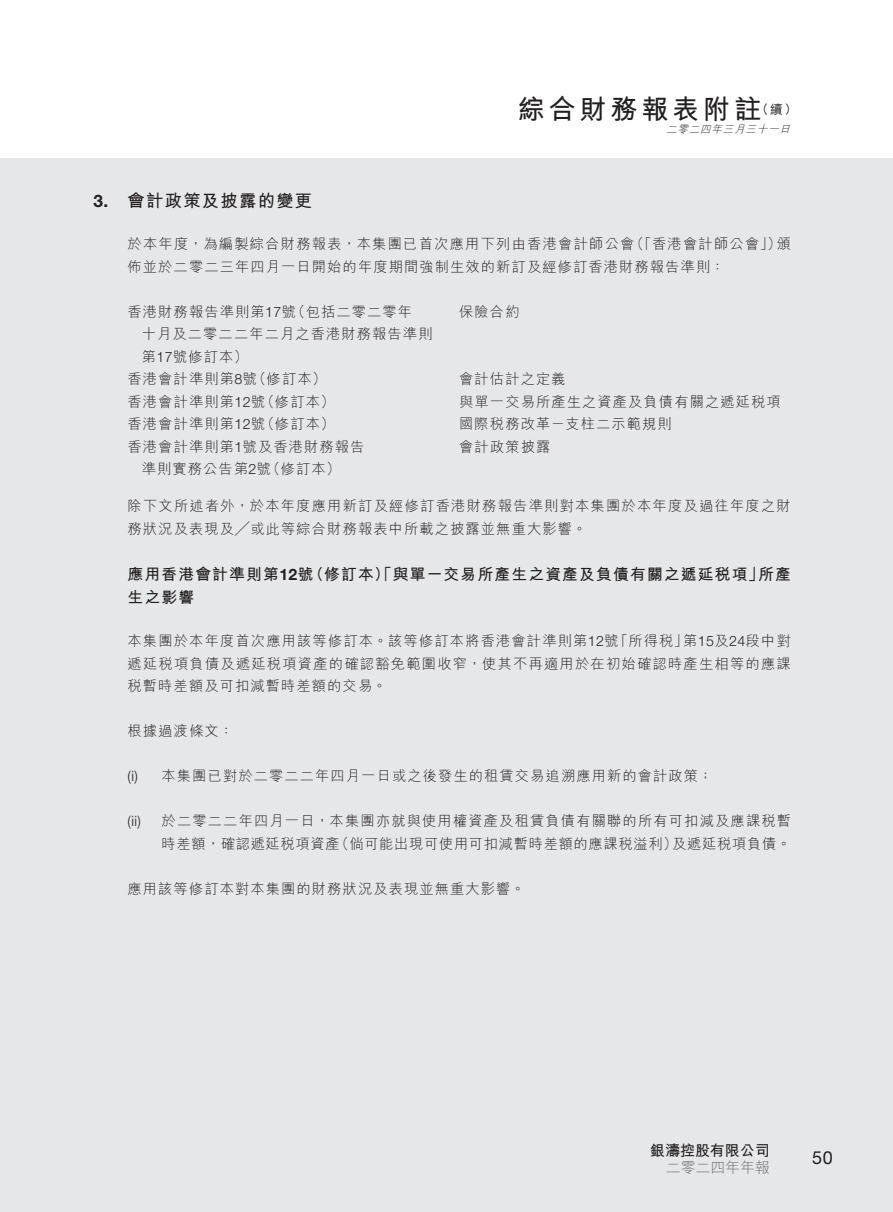
<style>
.page{position:relative;width:893px;height:1212px;background:#fff}
.page>*{position:absolute;margin:0;border:0;box-sizing:border-box;transform-origin:0 0}
.t1{font:700 27px "M Hei HK";letter-spacing:.145em;color:#231f20}
.t2{font:18px "Helvetica Neue LT Std";color:#231f20}
.t3{font:700 17.25px "M Hei HK";letter-spacing:.08em;color:#231f20}
.t4{font:700 17.25px "Helvetica Neue LT Std";color:#231f20}
.t5{font:700 15.75px/22.5px "M Hei HK";letter-spacing:.075em;color:#231f20}
.t6{font:700 15px "M Hei HK";color:#231f20}
.t7{font:300 15px "M Hei HK";letter-spacing:-.01em;color:#6c6d70}
.t8{font:300 14.25px/22.5px "M Hei HK";letter-spacing:.08em;color:#231f20}
.t9{font:300 14.25px "M Hei HK";letter-spacing:.05em;color:#231f20}
.t10{font:300 14.25px "Helvetica Neue LT Std";color:#231f20}
.t11{font:500 12.75px "M Hei HK";color:#231f20}
.t12{font:italic 300 10.5px "M Hei HK";color:#231f20}
.s1{font-family:"Helvetica Neue LT Std"}
</style>
<div class="page">
<div style="left:0;top:158px;width:893px;height:1054px;background:#e6e7e9"></div>
<h1 class="t1" style="left:518px;top:90px;width:245px">綜合財務報表附註</h1>
<p class="t11" style="left:756px;top:100px;width:43px">（續(</p>
<p class="t12" style="left:666px;top:121px;width:129px">二零二四年三月三十一日</p>
<p class="t4" style="left:94px;top:190px;width:16px">3.</p>
<p class="t3" style="left:128px;top:188px;width:186px">會計政策及披露的變更</p>
<p class="t8" style="left:128px;top:232px;width:599px">於本年度，為編製綜合財務報表，本集團已首次應用下列由香港會計師公會<br>佈並於二零二三年四月一日開始的年度期間強制生效的新訂及經修訂香港財務報告準則：</p>
<p class="t8" style="left:291px;top:300px;width:123px">（包括二零二零年</p>
<p class="t8" style="left:630px;top:232px;width:153px">（「香港會計師公會」）</p>
<p class="t8" style="left:777px;top:232px;width:16px">頒</p>
<p class="t8" style="left:142px;top:300px;width:292px;text-indent:-14px">香港財務報告準則第<span class="s1">17</span>號<br>十月及二零二二年二月之香港財務報告準則第<span class="s1">17</span>號修訂本(</p>
<p class="t8" style="left:459px;top:300px;width:62px">保險合約</p>
<p class="t8" style="left:459px;top:367px;width:108px">會計估計之定義</p>
<p class="t8" style="left:252px;top:367px;width:76px">（修訂本）</p>
<p class="t8" style="left:128px;top:367px;width:131px">香港會計準則第 號<span class="s1">8</span></p>
<p class="t8" style="left:260px;top:390px;width:76px">（修訂本）</p>
<p class="t8" style="left:128px;top:390px;width:139px">香港會計準則第<span class="s1">12</span>號</p>
<p class="t8" style="left:459px;top:390px;width:323px">與單一交易所產生之資產及負債有關之遞延稅項</p>
<p class="t8" style="left:260px;top:412px;width:76px">（修訂本）</p>
<p class="t8" style="left:128px;top:412px;width:139px">香港會計準則第<span class="s1">12</span>號</p>
<p class="t8" style="left:128px;top:435px;width:238px">香港會計準則第<span class="s1">1</span>號及香港財務報告</p>
<p class="t8" style="left:266px;top:457px;width:76px">（修訂本(</p>
<p class="t8" style="left:142px;top:457px;width:131px">準則實務公告第 號<span class="s1">2</span></p>
<p class="t8" style="left:459px;top:412px;width:214px">國際稅務改革－支柱二示範規則</p>
<p class="t8" style="left:459px;top:435px;width:93px">會計政策披露</p>
<p class="t8" style="left:128px;top:494px;width:665px">除下文所述者外，於本年度應用新訂及經修訂香港財務報告準則對本集團於本年度及過往年度之財務狀況及表現及╱或此等綜合財務報表中所載之披露並無重大影響。</p>
<p class="t5" style="left:758px;top:562px;width:34px">所產</p>
<p class="t5" style="left:128px;top:562px;width:187px">應用香港會計準則第<span class="s1">12</span>號生之影響</p>
<p class="t5" style="left:308px;top:562px;width:457px">（修訂本）「與單一交易所產生之資產及負債有關之遞延稅項」</p>
<p class="t8" style="left:128px;top:629px;width:665px">本集團於本年度首次應用該等修訂本。該等修訂本將香港會計準則第<span class="s1">12</span>號<br>遞延稅項負債及遞延稅項資產的確認豁免範圍收窄，使其不再適用於在初始確認時產生相等的應課稅暫時差額及可扣減暫時差額的交易。</p>
<p class="t8" style="left:128px;top:719px;width:107px">根據過渡條文：</p>
<p class="t8" style="left:162px;top:764px;width:553px">本集團已對於二零二二年四月一日或之後發生的租賃交易追溯應用新的會計政策;</p>
<p class="t8" style="left:683px;top:629px;width:109px">第<span class="s1">15</span>及<span class="s1">24</span>段中對</p>
<p class="t8" style="left:614px;top:629px;width:76px">「所得稅」</p>
<p class="t10" style="left:128px;top:767px;width:12px">) i(</p>
<p class="t10" style="left:128px;top:812px;width:15px">i i( )</p>
<p class="t8" style="left:162px;top:809px;width:631px">於二零二二年四月一日，本集團亦就與使用權資產及租賃負債有關聯的所有可扣減及應課稅暫</p>
<p class="t9" style="left:335px;top:833px;width:344px">（倘可能出現可使用可扣減暫時差額的應課稅溢利）</p>
<p class="t9" style="left:162px;top:833px;width:180px">時差額，確認遞延稅項資產</p>
<p class="t8" style="left:128px;top:877px;width:399px">應用該等修訂本對本集團的財務狀況及表現並無重大影響。</p>
<p class="t9" style="left:672px;top:833px;width:120px">及遞延稅項負債。</p>
<p class="t6" style="left:650px;top:1140px;width:121px">銀濤控股有限公司</p>
<p class="t7" style="left:666px;top:1157px;width:105px">二零二四年年報</p>
<p class="t2" style="left:812px;top:1146px;width:22px">50</p>
</div>
